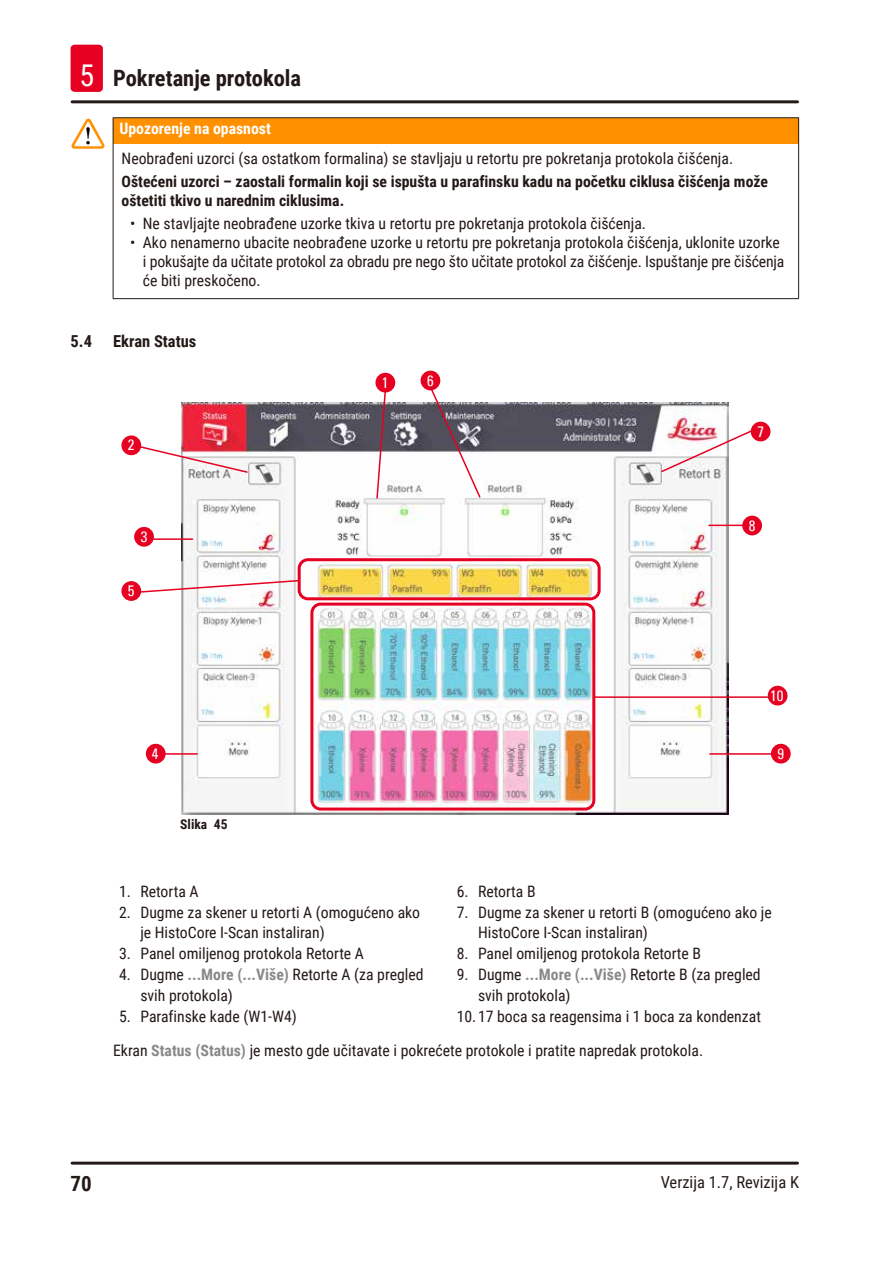
<style>
.page{position:relative;width:893px;height:1263px;background:#fff}
.page>*{position:absolute;margin:0;border:0;box-sizing:border-box;transform-origin:0 0}
.t1{font:700 22.5px "Roboto Condensed";color:#231916}
.t2{font:700 21px "Roboto Condensed";color:#231916}
.t3{font:16.5px "Roboto Condensed";color:#231916}
.t4{font:700 16.5px "Roboto Condensed";color:#231916}
.Source_of_danger{font:15.75px/20.9px "Roboto Condensed";color:#231916}
.Consequenses_of_non{font:700 15.75px/18.9px "Roboto Condensed";color:#231916}
.Description_text{font:15.75px "Roboto Condensed";color:#231916}
.Signalword__no_use_a{font:700 15.75px "Roboto Condensed";color:#fff}
.t5{font:condensed 15px "Univers";color:#fff}
.t6{font:700 13.5px "Roboto Condensed";color:#231916}
.s1{font-weight:400;font-size:30px;color:#fff}
.s2{font-weight:700;color:#898989}
</style>
<div class="page">
<hr style="left:72px;top:1161px;width:725px;height:3px;background:#231916">
<hr style="left:72px;top:100px;width:725px;height:3px;background:#231916">
<div style="left:71px;top:45px;width:32px;height:47px;background:#e60021;border-radius:4px"></div>
<div style="left:113px;top:118px;width:686px;height:26px;background:#ff9000"></div>
<svg style="left:113px;top:118px;width:1px;height:26px"></svg>
<hr style="left:113px;top:144px;width:1px;height:154px;background:#231916">
<hr style="left:798px;top:144px;width:1px;height:154px;background:#231916">
<hr style="left:113px;top:298px;width:686px;height:1px;background:#231916">
<hr style="left:113px;top:117px;width:686px;height:1px;background:#231916">
<svg style="left:798px;top:118px;width:1px;height:26px"></svg>
<img style="left:74px;top:119px;width:14px;height:22px">
<img style="left:181px;top:402px;width:547px;height:412px">
<hr style="left:152px;top:538px;width:41px;height:2px;background:#e60021">
<hr style="left:164px;top:753px;width:33px;height:2px;background:#e60021">
<hr style="left:710px;top:753px;width:62px;height:2px;background:#e60021">
<hr style="left:709px;top:525px;width:35px;height:1px;background:#e60021">
<svg style="left:375px;top:390px;width:12px;height:110px"></svg>
<svg style="left:429px;top:386px;width:53px;height:113px"></svg>
<hr style="left:594px;top:696px;width:175px;height:2px;background:#e60021">
<div style="left:310px;top:603px;width:285px;height:207px;border:3px solid #e60021;border-radius:9px"></div>
<div style="left:298px;top:558px;width:303px;height:42px;border:3px solid #e60021;border-radius:9px"></div>
<div style="left:375px;top:373px;width:20px;height:19px;background:#e60021;border-radius:50%"></div>
<div style="left:121px;top:581px;width:20px;height:20px;background:#e60021;border-radius:50%"></div>
<div style="left:134px;top:527px;width:20px;height:20px;background:#e60021;border-radius:50%"></div>
<div style="left:751px;top:422px;width:19px;height:19px;background:#e60021;border-radius:50%"></div>
<div style="left:121px;top:435px;width:20px;height:20px;background:#e60021;border-radius:50%"></div>
<div style="left:421px;top:371px;width:19px;height:19px;background:#e60021;border-radius:50%"></div>
<div style="left:146px;top:744px;width:20px;height:19px;background:#e60021;border-radius:50%"></div>
<div style="left:742px;top:516px;width:20px;height:19px;background:#e60021;border-radius:50%"></div>
<svg style="left:140px;top:579px;width:161px;height:14px"></svg>
<svg style="left:660px;top:429px;width:94px;height:44px"></svg>
<svg style="left:138px;top:445px;width:111px;height:29px"></svg>
<div style="left:771px;top:744px;width:20px;height:19px;background:#e60021;border-radius:50%"></div>
<div style="left:768px;top:686px;width:19px;height:19px;background:#e60021;border-radius:50%"></div>
<h1 class="t1" style="left:79px;top:63px;width:223px"><span class="s1">5</span> Pokretanje protokola</h1>
<p class="Signalword__no_use_a" style="left:119px;top:118px;width:153px">Upozorenje na opasnost</p>
<p class="Source_of_danger" style="left:122px;top:147px;width:613px">Neobrađeni uzorci (sa ostatkom formalina) se stavljaju u retortu pre pokretanja protokola čišćenja.</p>
<p class="Consequenses_of_non" style="left:122px;top:171px;width:648px">Oštećeni uzorci – zaostali formalin koji se ispušta u parafinsku kadu na početku ciklusa čišćenja može oštetiti tkivo u narednim ciklusima.</p>
<p class="Source_of_danger" style="left:130px;top:213px;width:517px">• Ne stavljajte neobrađene uzorke tkiva u retortu pre pokretanja protokola čišćenja.</p>
<p class="Source_of_danger" style="left:143px;top:232px;width:643px;line-height:18.9px;text-indent:-13px">• Ako nenamerno ubacite neobrađene uzorke u retortu pre pokretanja protokola čišćenja, uklonite uzorke i pokušajte da učitate protokol za obradu pre nego što učitate protokol za čišćenje. Ispuštanje pre čišćenja će biti preskočeno.</p>
<p class="t4" style="left:71px;top:329px;width:23px">5.4</p>
<p class="t4" style="left:113px;top:329px;width:85px">Ekran Status</p>
<p class="t5" style="left:128px;top:436px;width:8px">2</p>
<p class="t5" style="left:141px;top:527px;width:8px">3</p>
<p class="t5" style="left:128px;top:581px;width:8px">5</p>
<p class="t5" style="left:152px;top:744px;width:8px">4</p>
<p class="t6" style="left:180px;top:815px;width:49px">Slika 45</p>
<p class="t5" style="left:382px;top:373px;width:8px">1</p>
<p class="t5" style="left:427px;top:371px;width:8px">6</p>
<p class="t5" style="left:758px;top:422px;width:8px">7</p>
<p class="t5" style="left:749px;top:516px;width:8px">8</p>
<p class="t5" style="left:770px;top:686px;width:15px">10</p>
<p class="t5" style="left:777px;top:744px;width:8px">9</p>
<p class="Source_of_danger" style="left:119px;top:880px;width:81px">1. Retorta A</p>
<p class="Source_of_danger" style="left:140px;top:901px;width:281px;text-indent:-21px">2. Dugme za skener u retorti A (omogućeno ako je HistoCore I-Scan instaliran)</p>
<p class="Source_of_danger" style="left:119px;top:942px;width:246px">3. Panel omiljenog protokola Retorte A</p>
<p class="Source_of_danger" style="left:140px;top:963px;width:285px;text-indent:-21px">4. Dugme <span class="s2">...More (...Više)</span> Retorte A (za pregled svih protokola)</p>
<p class="Source_of_danger" style="left:119px;top:1005px;width:179px">5. Parafinske kade (W1-W4)</p>
<p class="Source_of_danger" style="left:457px;top:880px;width:80px">6. Retorta B</p>
<p class="Source_of_danger" style="left:478px;top:901px;width:295px;text-indent:-21px">7. Dugme za skener u retorti B (omogućeno ako je<br>HistoCore I-Scan instaliran)</p>
<p class="Source_of_danger" style="left:457px;top:942px;width:246px">8. Panel omiljenog protokola Retorte B</p>
<p class="Source_of_danger" style="left:478px;top:963px;width:284px;text-indent:-21px">9. Dugme <span class="s2">...More (...Više)</span> Retorte B (za pregled svih protokola)</p>
<p class="Source_of_danger" style="left:457px;top:1005px;width:306px">10.17 boca sa reagensima i 1 boca za kondenzat</p>
<p class="Description_text" style="left:113px;top:1039px;width:591px">Ekran <span class="s2">Status (Status)</span> je mesto gde učitavate i pokrećete protokole i pratite napredak protokola.</p>
<h2 class="t2" style="left:71px;top:1169px;width:23px">70</h2>
<p class="t3" style="left:661px;top:1170px;width:140px">Verzija 1.7, Revizija K</p>
</div>
